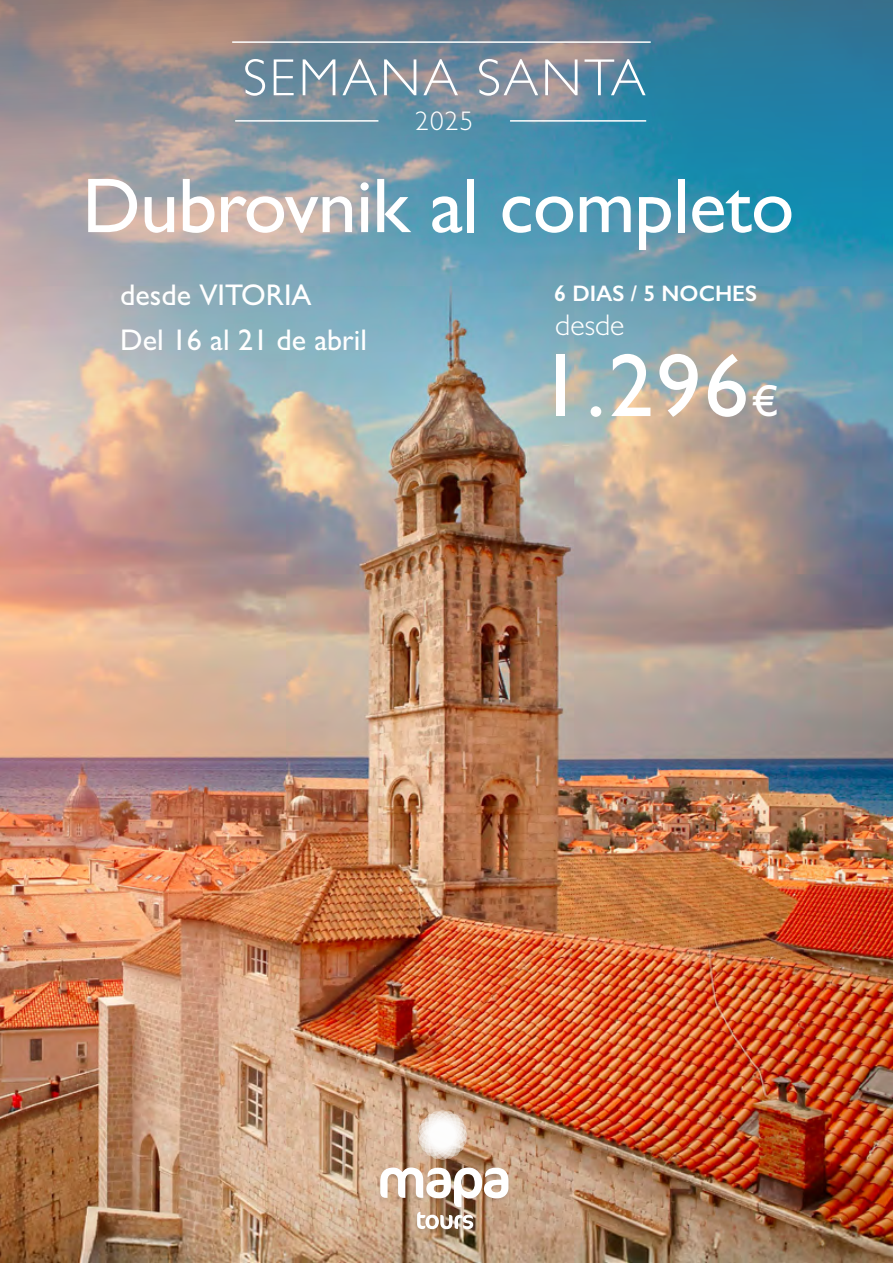
<style>
.page{position:relative;width:893px;height:1263px;background:#fff}
.page>*{position:absolute;margin:0;border:0;box-sizing:border-box;transform-origin:0 0}
.t1{font:500 90px "Gill Sans";color:#fff}
.t2{font:500 78px "Gill Sans";letter-spacing:-.01em;color:#fff}
.t3{font:300 52.5px "Gill Sans";letter-spacing:.05em;color:#fff}
.t4{font:500 30px/44.5px "Gill Sans";color:#fff}
.t5{font:300 30px "Gill Sans";color:#fff}
.t6{font:300 27px "Gill Sans";color:#fff}
.t7{font:600 22.5px "Gill Sans";color:#fff}
.s1{font-size:45px}
</style>
<div class="page">
<img style="left:0;top:0;width:893px;height:1262px">
<div style="left:378px;top:1110px;width:133px;height:125px;background:#010100;opacity:.12"></div>
<svg style="left:419px;top:1111px;width:47px;height:48px"></svg>
<img style="left:380px;top:1167px;width:128px;height:62px">
<hr style="left:235px;top:120px;width:143px;height:2px;background:#fff">
<hr style="left:510px;top:120px;width:136px;height:2px;background:#fff">
<hr style="left:232px;top:41px;width:419px;height:2px;background:#fff">
<h3 class="t3" style="left:243px;top:46px;width:405px">SEMANA SANTA</h3>
<p class="t6" style="left:415px;top:104px;width:60px">2025</p>
<h2 class="t2" style="left:82px;top:159px;width:713px">Dubrovnik al completo</h2>
<p class="t4" style="left:120px;top:272px;width:248px">desde VITORIA<br>Del 16 al 21 de abril</p>
<h1 class="t1" style="left:538px;top:332px;width:242px">1.296<span class="s1">€</span></h1>
<p class="t7" style="left:554px;top:280px;width:204px">6 DIAS / 5 NOCHES</p>
<p class="t5" style="left:555px;top:307px;width:71px">desde</p>
</div>
